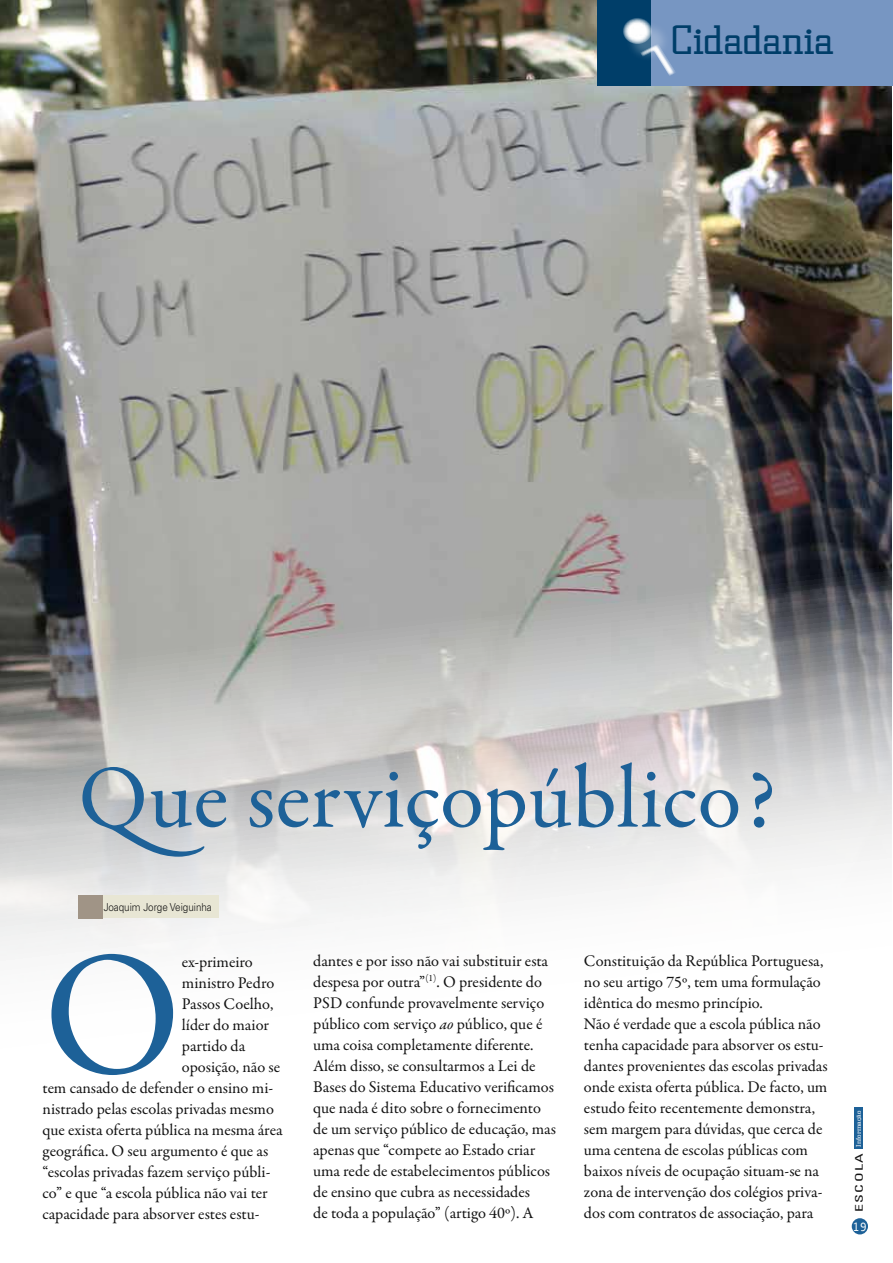
<style>
.page{position:relative;width:893px;height:1263px;background:#fff}
.page>*{position:absolute;margin:0;border:0;box-sizing:border-box;transform-origin:0 0}
.t1{font:178.35px "Garamond Premr Pro";color:#1d6198}
.t2{font:90px "Garamond Premr Pro";color:#1d6198}
.t3{font:42.75px "Civic";color:#003e69;scale:1.11 1}
.t4{font:16.35px/21px "Garamond Premr Pro";color:#121212}
.t5{font:12px "Andale Mono";color:#fff}
.t6{font:300 10.95px "Univers";color:#121212;scale:.9 1}
.t7{font:condensed 10.5px "Univers";letter-spacing:.1em;color:#121212;scale:1.5 1}
.t8{font:6.75px "Civic";letter-spacing:.01em;color:#fff;scale:1.33 1}
.s1{font-style:italic}
</style>
<div class="page">
<div style="left:854px;top:1107px;width:9px;height:43px;background:#1d6198"></div>
<div style="left:852px;top:1218px;width:16px;height:16px;background:#1d6198;border-radius:50%"></div>
<div style="left:854px;top:1149px;width:9px;height:63px;background:#fff"></div>
<img style="left:0;top:0;width:891px;height:956px">
<div style="left:104px;top:895px;width:115px;height:23px;background:#e8e6d4"></div>
<div style="left:78px;top:895px;width:25px;height:23px;background:#a09486"></div>
<div style="left:651px;top:0;width:242px;height:85px;background:#7796c2"></div>
<div style="left:597px;top:0;width:54px;height:85px;background:#003e69"></div>
<div style="left:625px;top:20px;width:45px;height:43px;background:#fff;opacity:.25"></div>
<svg style="left:623px;top:18px;width:29px;height:26px"></svg>
<svg style="left:640px;top:43px;width:35px;height:33px"></svg>
<p class="t3" style="left:671px;top:16px;width:148px">Cidadania</p>
<p class="t2" style="left:78px;top:744px;width:699px">Que serviçopúblico?</p>
<p class="t6" style="left:104px;top:901px;width:122px">Joaquim Jorge Veiguinha</p>
<p class="t1" style="left:43px;top:908px;width:141px">O</p>
<p class="t4" style="left:182px;top:951px;width:72px">ex-primeiro</p>
<p class="t4" style="left:182px;top:972px;width:94px">ministro Pedro</p>
<p class="t4" style="left:182px;top:993px;width:93px">Passos Coelho,</p>
<p class="t4" style="left:182px;top:1014px;width:89px">líder do maior</p>
<p class="t4" style="left:182px;top:1035px;width:65px">partido da</p>
<p class="t4" style="left:182px;top:1056px;width:100px">oposição, não se</p>
<p class="t4" style="left:43px;top:1077px;width:232px">tem cansado de defender o ensino mi-</p>
<p class="t4" style="left:43px;top:1098px;width:233px">nistrado pelas escolas privadas mesmo</p>
<p class="t4" style="left:43px;top:1119px;width:242px">que exista oferta pública na mesma área</p>
<p class="t4" style="left:43px;top:1140px;width:227px">geográfica. O seu argumento é que as</p>
<p class="t4" style="left:43px;top:1161px;width:229px">“escolas privadas fazem serviço públi-</p>
<p class="t4" style="left:43px;top:1182px;width:227px">co” e que “a escola pública não vai ter</p>
<p class="t4" style="left:43px;top:1203px;width:218px">capacidade para absorver estes estu-</p>
<p class="t4" style="left:313px;top:951px;width:244px">dantes e por isso não vai substituir esta despesa por outra”<sup>(1)</sup>. O presidente do PSD confunde provavelmente serviço público com serviço <span class="s1">ao</span> público, que é uma coisa completamente diferente.<br>Além disso, se consultarmos a Lei de Bases do Sistema Educativo verificamos que nada é dito sobre o fornecimento de um serviço público de educação, mas apenas que “compete ao Estado criar uma rede de estabelecimentos públicos de ensino que cubra as necessidades<br>de toda a população” (artigo 40º). A</p>
<p class="t4" style="left:584px;top:950px;width:245px">Constituição da República Portuguesa, no seu artigo 75º, tem uma formulação idêntica do mesmo princípio.<br>Não é verdade que a escola pública não tenha capacidade para absorver os estu&shy;dantes provenientes das escolas privadas onde exista oferta pública. De facto, um estudo feito recentemente demonstra, sem margem para dúvidas, que cerca de uma centena de escolas públicas com baixos níveis de ocupação situam-se na zona de intervenção dos colégios priva&shy;dos com contratos de associação, para</p>
<p class="t8" style="left:855px;top:1147px;width:29px;rotate:-90deg">Informação</p>
<p class="t7" style="left:852px;top:1212px;width:41px;rotate:-90deg">ESCOLA</p>
<p class="t5" style="left:852px;top:1219px;width:16px">19</p>
</div>
